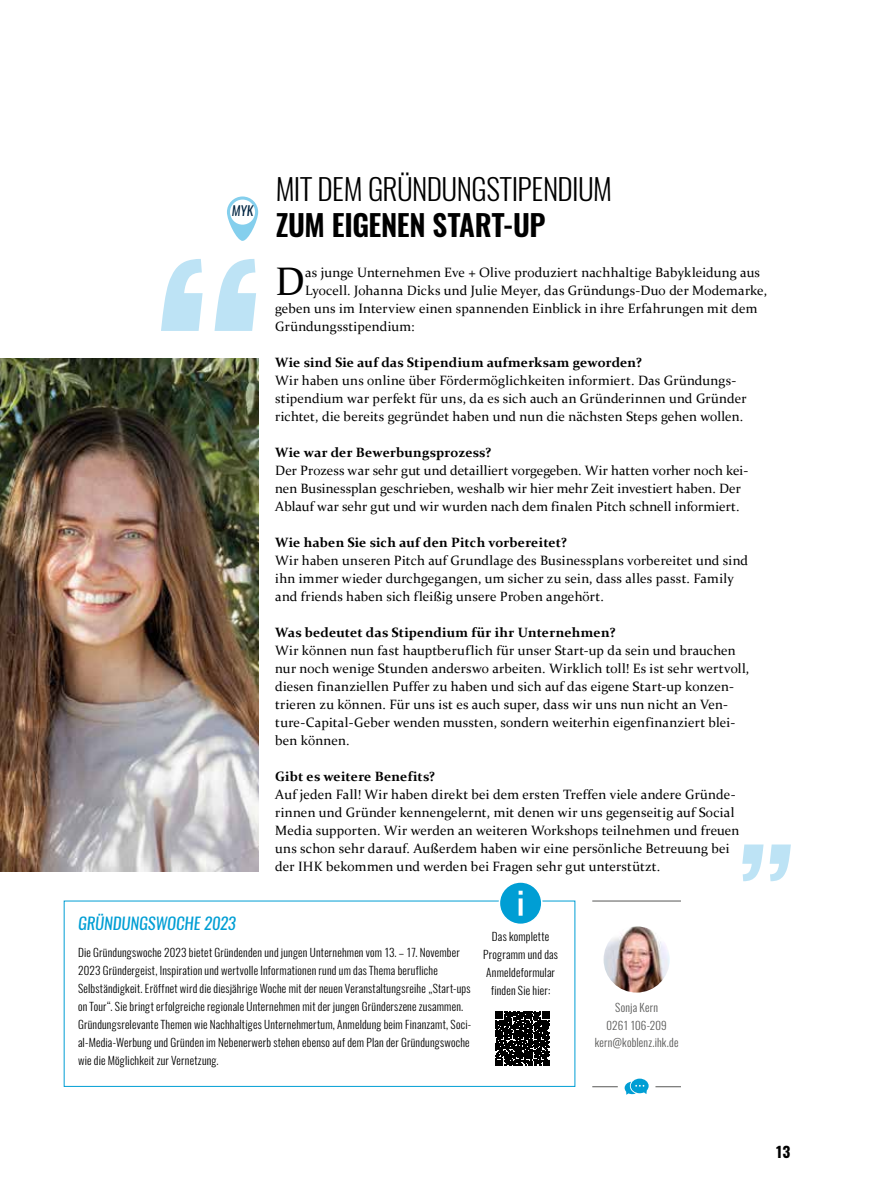
<style>
.page{position:relative;width:893px;height:1191px;background:#fff}
.page>*{position:absolute;margin:0;border:0;box-sizing:border-box;transform-origin:0 0}
.t1{font:39.9px "Constantia";color:#000}
.t2{font:300 29.4px "Oswald";letter-spacing:-.02em;color:#000}
.t3{font:600 29.4px "Oswald";letter-spacing:-.01em;color:#000}
.t4{font:italic 16.5px "Oswald";letter-spacing:-.005em;color:#009ed4}
.t5{font:700 15px "Oswald";color:#000}
.t6{font:13.5px/18px "Constantia";letter-spacing:.015em;color:#000}
.t7{font:700 13.5px "Constantia";letter-spacing:.015em;color:#000}
.t8{font:italic 13.2px "Oswald";color:#002542}
.t9{font:300 11.25px/18px "Oswald";letter-spacing:.015em;color:#000}
.t10{font:300 11.25px/18px "Oswald";letter-spacing:.015em;color:#575756;text-align:center}
</style>
<div class="page">
<svg style="left:227px;top:196px;width:31px;height:45px"></svg>
<div style="left:230px;top:200px;width:25px;height:25px;background:#fff;border-radius:50%"></div>
<img style="left:0;top:358px;width:258px;height:513px">
<svg style="left:495px;top:1011px;width:55px;height:54px"></svg>
<div style="left:499px;top:882px;width:43px;height:42px;background:#009ed4;border-radius:50%"></div>
<div style="left:499px;top:881px;width:44px;height:44px;border:2px solid #fff;border-radius:50%"></div>
<svg style="left:519px;top:898px;width:4px;height:17px"></svg>
<svg style="left:519px;top:890px;width:4px;height:4px"></svg>
<svg style="left:742px;top:844px;width:49px;height:37px"></svg>
<svg style="left:161px;top:259px;width:95px;height:72px"></svg>
<img style="left:604px;top:926px;width:66px;height:66px;border-radius:33px">
<svg style="left:592px;top:1086px;width:26px;height:1px"></svg>
<hr style="left:592px;top:900px;width:89px;height:1px;background:#575756">
<svg style="left:625px;top:1078px;width:24px;height:16px"></svg>
<svg style="left:655px;top:1086px;width:26px;height:1px"></svg>
<p class="t8" style="left:232px;top:202px;width:23px">MYK</p>
<h2 class="t2" style="left:276px;top:169px;width:338px">MIT DEM GRÜNDUNGSTIPENDIUM</h2>
<h2 class="t3" style="left:276px;top:204px;width:271px">ZUM EIGENEN START-UP</h2>
<h1 class="t1" style="left:275px;top:254px;width:31px">D</h1>
<p class="t6" style="left:305px;top:263px;width:456px">as junge Unternehmen Eve + Olive produziert nachhaltige Babykleidung aus</p>
<p class="t6" style="left:305px;top:281px;width:464px">Lyocell. Johanna Dicks und Julie Meyer, das Gründungs-Duo der Modemarke,</p>
<p class="t6" style="left:275px;top:299px;width:484px">geben uns im Interview einen spannenden Einblick in ihre Erfahrungen mit dem</p>
<p class="t6" style="left:275px;top:317px;width:141px">Gründungsstipendium:</p>
<p class="t7" style="left:275px;top:353px;width:368px">Wie sind Sie auf das Stipendium aufmerksam geworden?</p>
<p class="t6" style="left:275px;top:371px;width:473px">Wir haben uns online über Fördermöglichkeiten informiert. Das Gründungs&shy;stipendium war perfekt für uns, da es sich auch an Gründerinnen und Gründer richtet, die bereits gegründet haben und nun die nächsten Steps gehen wollen.</p>
<p class="t7" style="left:275px;top:443px;width:217px">Wie war der Bewerbungsprozess?</p>
<p class="t6" style="left:275px;top:461px;width:474px">Der Prozess war sehr gut und detailliert vorgegeben. Wir hatten vorher noch kei&shy;nen Businessplan geschrieben, weshalb wir hier mehr Zeit investiert haben. Der<br>Ablauf war sehr gut und wir wurden nach dem finalen Pitch schnell informiert.</p>
<p class="t7" style="left:275px;top:533px;width:293px">Wie haben Sie sich auf den Pitch vorbereitet?</p>
<p class="t6" style="left:275px;top:551px;width:474px">Wir haben unseren Pitch auf Grundlage des Businessplans vorbereitet und sind ihn immer wieder durchgegangen, um sicher zu sein, dass alles passt. Family and friends haben sich fleißig unsere Proben angehört.</p>
<p class="t7" style="left:275px;top:623px;width:342px">Was bedeutet das Stipendium für ihr Unternehmen?</p>
<p class="t6" style="left:275px;top:641px;width:476px">Wir können nun fast hauptberuflich für unser Start-up da sein und brauchen nur noch wenige Stunden anderswo arbeiten. Wirklich toll! Es ist sehr wertvoll, diesen finanziellen Puffer zu haben und sich auf das eigene Start-up konzen&shy;trieren zu können. Für uns ist es auch super, dass wir uns nun nicht an Ven&shy;ture-Capital-Geber wenden mussten, sondern weiterhin eigenfinanziert blei&shy;ben können.</p>
<p class="t7" style="left:275px;top:767px;width:161px">Gibt es weitere Benefits?</p>
<p class="t6" style="left:275px;top:785px;width:466px">Auf jeden Fall! Wir haben direkt bei dem ersten Treffen viele andere Gründe&shy;rinnen und Gründer kennengelernt, mit denen wir uns gegenseitig auf Social Media supporten. Wir werden an weiteren Workshops teilnehmen und freuen uns schon sehr darauf. Außerdem haben wir eine persönliche Betreuung bei der IHK bekommen und werden bei Fragen sehr gut unterstützt.</p>
<p class="t4" style="left:78px;top:912px;width:160px">GRÜNDUNGSWOCHE 2023</p>
<p class="t9" style="left:78px;top:943px;width:395px">Die Gründungswoche 2023 bietet Gründenden und jungen Unternehmen vom 13. – 17. November 2023 Gründergeist, Inspiration und wertvolle Informationen rund um das Thema berufliche Selbständigkeit. Eröffnet wird die diesjährige Woche mit der neuen Veranstaltungsreihe „Start-ups on Tour“. Sie bringt erfolgreiche regionale Unternehmen mit der jungen Gründerszene zusammen.<br>Gründungsrelevante Themen wie Nachhaltiges Unternehmertum, Anmeldung beim Finanzamt, Soci&shy;al-Media-Werbung und Gründen im Nebenerwerb stehen ebenso auf dem Plan der Gründungswoche wie die Möglichkeit zur Vernetzung.</p>
<p class="t9" style="left:483px;top:927px;width:76px;text-align:center">Das komplette<br>Programm und das<br>Anmeldeformular finden Sie hier:</p>
<p class="t10" style="left:606px;top:998px;width:62px">Sonja Kern<br>0261 106-209</p>
<p class="t10" style="left:595px;top:1033px;width:85px">kern@koblenz.ihk.de</p>
<p class="t5" style="left:775px;top:1141px;width:17px">13</p>
</div>
